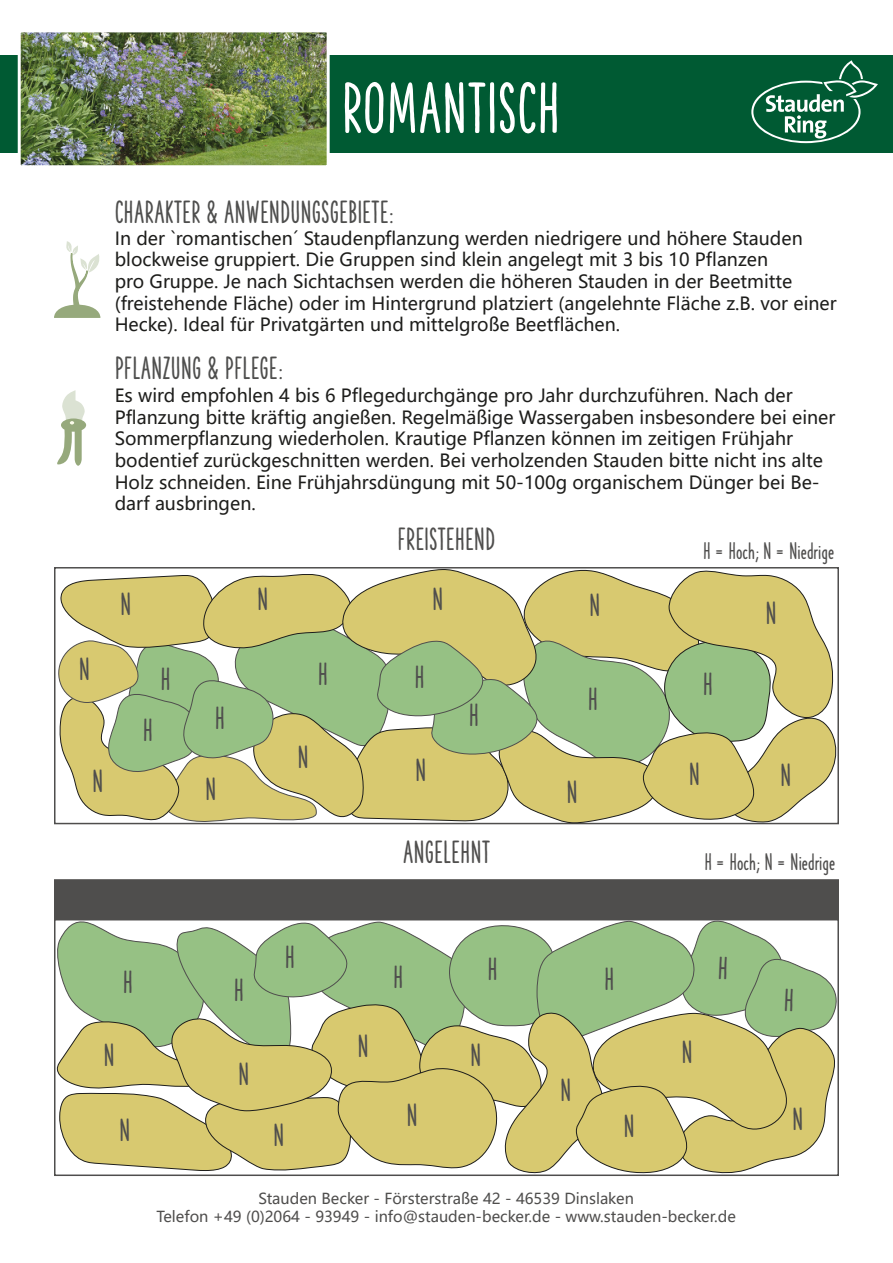
<style>
.page{position:relative;width:893px;height:1263px;background:#fff}
.page>*{position:absolute;margin:0;border:0;box-sizing:border-box;transform-origin:0 0}
.t1{font:67.5px "The Hand Extrablack";color:#fff}
.t2{font:30px "The Hand Extrablack";color:#4f4e4d}
.t3{font:30px "The Hand Extrablack";color:#4e4e4d}
.t4{font:22.5px "The Hand Extrablack";color:#4f4e4d}
.t5{font:18px/21.6px "Microsoft Ya Hei";color:#1d1d1b}
.t6{font:15px "Microsoft Ya Hei";color:#4f4e4d}
</style>
<div class="page">
<div style="left:0;top:55px;width:893px;height:97px;background:#005a33"></div>
<svg style="left:54px;top:241px;width:47px;height:77px"></svg>
<svg style="left:57px;top:390px;width:29px;height:76px"></svg>
<svg style="left:751px;top:60px;width:127px;height:83px"></svg>
<img style="left:22px;top:33px;width:304px;height:131px">
<div style="left:18px;top:29px;width:312px;height:139px;border:3px solid #fff"></div>
<div style="left:54px;top:879px;width:785px;height:41px;background:#4f4e4d;border:2px solid #4f4e4d"></div>
<svg style="left:54px;top:567px;width:785px;height:258px;background:#c3c786"></svg>
<svg style="left:54px;top:903px;width:785px;height:273px"></svg>
<p class="t1" style="left:341px;top:69px;width:220px">ROMANTISCH</p>
<p class="t3" style="left:115px;top:195px;width:280px">CHARAKTER &amp; ANWENDUNGSGEBIETE:</p>
<p class="t5" style="left:115px;top:227px;width:723px">In der `romantischen´ Staudenpflanzung werden niedrigere und höhere Stauden blockweise gruppiert. Die Gruppen sind klein angelegt mit 3 bis 10 Pflanzen<br>pro Gruppe. Je nach Sichtachsen werden die höheren Stauden in der Beetmitte (freistehende Fläche) oder im Hintergrund platziert (angelehnte Fläche z.B. vor einer Hecke). Ideal für Privatgärten und mittelgroße Beetflächen.</p>
<p class="t3" style="left:115px;top:351px;width:170px">PFLANZUNG &amp; PFLEGE:</p>
<p class="t5" style="left:115px;top:384px;width:722px">Es wird empfohlen 4 bis 6 Pflegedurchgänge pro Jahr durchzuführen. Nach der Pflanzung bitte kräftig angießen. Regelmäßige Wassergaben insbesondere bei einer Sommerpflanzung wiederholen. Krautige Pflanzen können im zeitigen Frühjahr bodentief zurückgeschnitten werden. Bei verholzenden Stauden bitte nicht ins alte Holz schneiden. Eine Frühjahrsdüngung mit 50-100g organischem Dünger bei Be&shy;darf ausbringen.</p>
<p class="t2" style="left:397px;top:522px;width:100px">FREISTEHEND</p>
<p class="t2" style="left:79px;top:651px;width:13px">N</p>
<p class="t2" style="left:92px;top:763px;width:13px">N</p>
<p class="t2" style="left:120px;top:587px;width:13px">N</p>
<p class="t2" style="left:257px;top:582px;width:13px">N</p>
<p class="t2" style="left:432px;top:582px;width:13px">N</p>
<p class="t2" style="left:161px;top:662px;width:12px">H</p>
<p class="t2" style="left:143px;top:712px;width:12px">H</p>
<p class="t2" style="left:318px;top:656px;width:12px">H</p>
<p class="t2" style="left:415px;top:660px;width:12px">H</p>
<p class="t2" style="left:215px;top:701px;width:12px">H</p>
<p class="t2" style="left:469px;top:698px;width:12px">H</p>
<p class="t2" style="left:205px;top:771px;width:13px">N</p>
<p class="t2" style="left:298px;top:739px;width:13px">N</p>
<p class="t2" style="left:415px;top:752px;width:13px">N</p>
<p class="t2" style="left:403px;top:834px;width:89px">ANGELEHNT</p>
<p class="t2" style="left:123px;top:964px;width:12px">H</p>
<p class="t2" style="left:234px;top:973px;width:12px">H</p>
<p class="t2" style="left:285px;top:940px;width:12px">H</p>
<p class="t2" style="left:393px;top:960px;width:12px">H</p>
<p class="t2" style="left:488px;top:951px;width:12px">H</p>
<p class="t2" style="left:104px;top:1038px;width:13px">N</p>
<p class="t2" style="left:357px;top:1028px;width:13px">N</p>
<p class="t2" style="left:238px;top:1056px;width:13px">N</p>
<p class="t2" style="left:119px;top:1112px;width:13px">N</p>
<p class="t2" style="left:273px;top:1117px;width:13px">N</p>
<p class="t2" style="left:406px;top:1098px;width:13px">N</p>
<p class="t2" style="left:470px;top:1038px;width:13px">N</p>
<p class="t2" style="left:589px;top:588px;width:13px">N</p>
<p class="t2" style="left:588px;top:682px;width:12px">H</p>
<p class="t2" style="left:566px;top:774px;width:13px">N</p>
<p class="t4" style="left:703px;top:538px;width:132px">H = Hoch; N = Niedrige</p>
<p class="t2" style="left:765px;top:596px;width:13px">N</p>
<p class="t2" style="left:703px;top:667px;width:12px">H</p>
<p class="t2" style="left:689px;top:756px;width:13px">N</p>
<p class="t2" style="left:780px;top:757px;width:13px">N</p>
<p class="t4" style="left:704px;top:849px;width:132px">H = Hoch; N = Niedrige</p>
<p class="t2" style="left:560px;top:1072px;width:13px">N</p>
<p class="t2" style="left:681px;top:1035px;width:13px">N</p>
<p class="t2" style="left:623px;top:1109px;width:13px">N</p>
<p class="t2" style="left:792px;top:1102px;width:13px">N</p>
<p class="t6" style="left:259px;top:1188px;width:377px">Stauden Becker - Försterstraße 42 - 46539 Dinslaken</p>
<p class="t6" style="left:157px;top:1206px;width:581px">Telefon +49 (0)2064 - 93949 - info@stauden-becker.de - www.stauden-becker.de</p>
</div>
